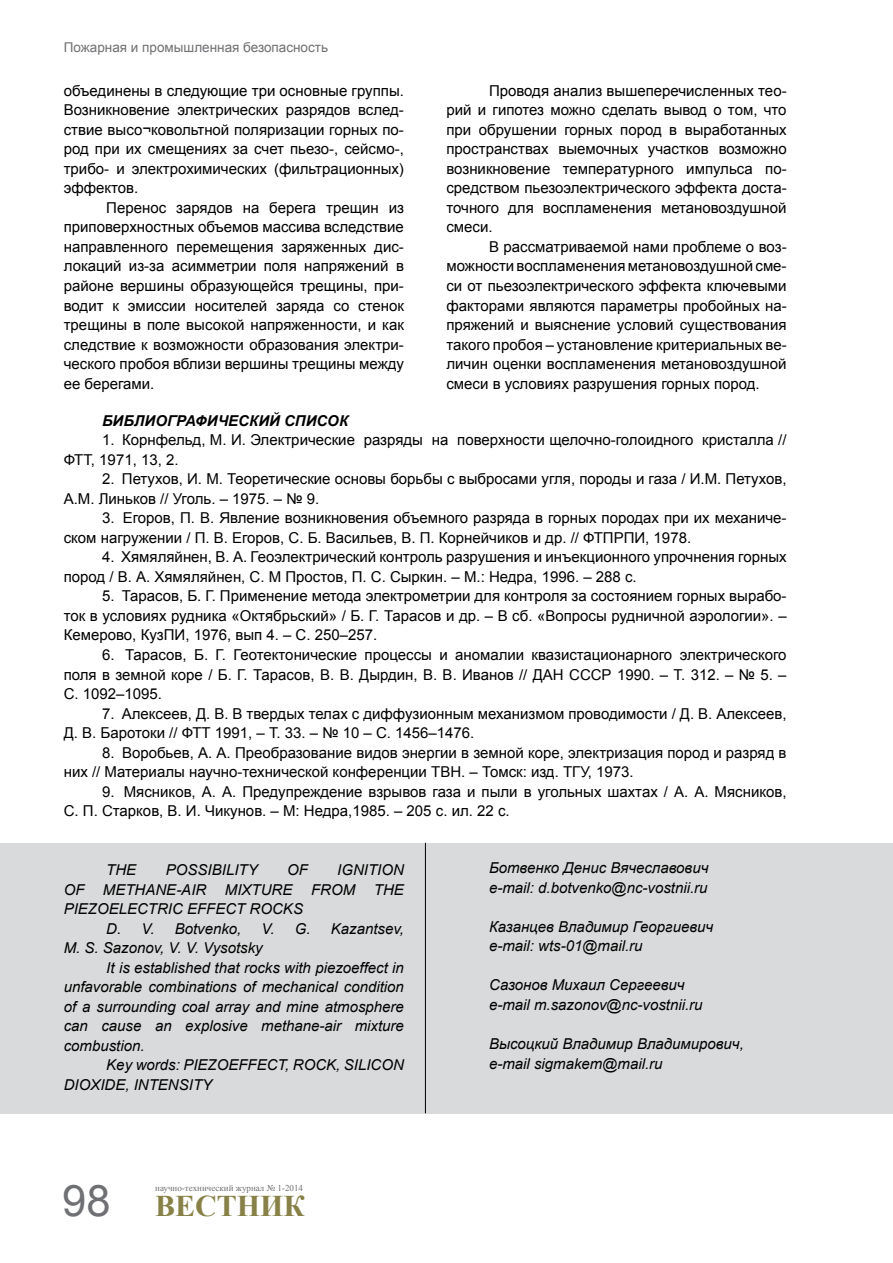
<style>
.page{position:relative;width:893px;height:1263px;background:#fff}
.page>*{position:absolute;margin:0;border:0;box-sizing:border-box;transform-origin:0 0}
.t1{font:43.5px "Arial";color:#6f7073}
.t2{font:700 30px "Times New Roman";color:#878147}
.t3{font:15px/19.5px "Arial";color:#000}
.t4{font:italic 15px/19.5px "Arial";color:#000}
.t5{font:italic 700 15px "Arial";color:#000}
.t6{font:13.5px "Arial";color:#6f7073}
.t7{font:9px "Times New Roman";color:#6f7073}
</style>
<div class="page">
<div style="left:0;top:843px;width:893px;height:270px;background:#d9dadb"></div>
<hr style="left:425px;top:843px;width:1px;height:270px;background:#000">
<p class="t6" style="left:64px;top:39px;width:266px">Пожарная и промышленная безопасность</p>
<p class="t3" style="left:64px;top:81px;width:342px;text-align:justify">объединены в следующие три основные группы.<br>Возникновение электрических разрядов вслед&shy;ствие высо¬ковольтной поляризации горных по&shy;род при их смещениях за счет пьезо-, сейсмо-, трибо- и электрохимических (фильтрационных) эффектов.</p>
<p class="t3" style="left:64px;top:198px;width:342px;text-align:justify;text-indent:43px">Перенос зарядов на берега трещин из приповерхностных объемов массива вследствие направленного перемещения заряженных дис&shy;локаций из-за асимметрии поля напряжений в районе вершины образующейся трещины, при&shy;водит к эмиссии носителей заряда со стенок трещины в поле высокой напряженности, и как следствие к возможности образования электри&shy;ческого пробоя вблизи вершины трещины между ее берегами.</p>
<p class="t3" style="left:446px;top:81px;width:342px;text-align:justify;text-indent:43px">Проводя анализ вышеперечисленных тео&shy;рий и гипотез можно сделать вывод о том, что при обрушении горных пород в выработанных пространствах выемочных участков возможно возникновение температурного импульса по&shy;средством пьезоэлектрического эффекта доста&shy;точного для воспламенения метановоздушной смеси.</p>
<p class="t3" style="left:446px;top:237px;width:342px;text-align:justify;text-indent:43px">В рассматриваемой нами проблеме о воз&shy;можности воспламенения метановоздушной сме&shy;си от пьезоэлектрического эффекта ключевыми факторами являются параметры пробойных на&shy;пряжений и выяснение условий существования такого пробоя – установление критериальных ве&shy;личин оценки воспламенения метановоздушной смеси в условиях разрушения горных пород.</p>
<p class="t5" style="left:102px;top:411px;width:12px">биб</p>
<p class="t5" style="left:134px;top:411px;width:116px">лиогра фически</p>
<p class="t5" style="left:269px;top:411px;width:49px">й список</p>
<p class="t3" style="left:64px;top:431px;width:724px;text-indent:38px">1. Корнфельд, М. И. Электрические разряды на поверхности щелочно-голоидного кристалла //<br>ФТТ, 1971, 13, 2.</p>
<p class="t3" style="left:64px;top:470px;width:724px;text-indent:38px">2. Петухов, И. М. Теоретические основы борьбы с выбросами угля, породы и газа / И.М. Петухов,<br>A.M. Линьков // Уголь. – 1975. – № 9.</p>
<p class="t3" style="left:64px;top:509px;width:724px;text-indent:38px">3. Егоров, П. В. Явление возникновения объемного разряда в горных породах при их механиче&shy;ском нагружении / П. В. Егоров, С. Б. Васильев, В. П. Корнейчиков и др. // ФТПРПИ, 1978.</p>
<p class="t3" style="left:64px;top:548px;width:724px;text-indent:38px">4. Хямяляйнен, В. А. Геоэлектрический контроль разрушения и инъекционного упрочнения горных пород / В. А. Хямяляйнен, С. М Простов, П. С. Сыркин. – М.: Недра, 1996. – 288 с.</p>
<p class="t3" style="left:64px;top:587px;width:724px;text-align:justify;text-indent:38px">5. Тарасов, Б. Г. Применение метода электрометрии для контроля за состоянием горных вырабо&shy;ток в условиях рудника «Октябрьский» / Б. Г. Тарасов и др. – В сб. «Вопросы рудничной аэрологии». – Кемерово, КузПИ, 1976, вып 4. – С. 250–257.</p>
<p class="t3" style="left:64px;top:645px;width:724px;text-align:justify;text-indent:38px">6. Тарасов, Б. Г. Геотектонические процессы и аномалии квазистационарного электрического поля в земной коре / Б. Г. Тарасов, В. В. Дырдин, В. В. Иванов // ДАН СССР 1990. – Т. 312. – № 5. – С. 1092–1095.</p>
<p class="t3" style="left:64px;top:704px;width:724px;text-indent:38px">7. Алексеев, Д. В. В твердых телах с диффузионным механизмом проводимости / Д. В. Алексеев,<br>Д. В. Баротоки // ФТТ 1991, – Т. 33. – № 10 – С. 1456–1476.</p>
<p class="t3" style="left:64px;top:743px;width:724px;text-indent:38px">8. Воробьев, А. А. Преобразование видов энергии в земной коре, электризация пород и разряд в них // Материалы научно-технической конференции ТВН. – Томск: изд. ТГУ, 1973.</p>
<p class="t3" style="left:64px;top:782px;width:724px;text-indent:38px">9. Мясников, А. А. Предупреждение взрывов газа и пыли в угольных шахтах / А. А. Мясников,<br>С. П. Старков, В. И. Чикунов. – М: Недра,1985. – 205 с. ил. 22 с.</p>
<p class="t4" style="left:106px;top:860px;width:32px">THE</p>
<p class="t4" style="left:166px;top:860px;width:93px">POSSIBILITY</p>
<p class="t4" style="left:287px;top:860px;width:22px">OF</p>
<p class="t4" style="left:337px;top:860px;width:68px">IGNITION</p>
<p class="t4" style="left:64px;top:880px;width:342px">OF METHANE-AIR MIXTURE FROM THE</p>
<p class="t4" style="left:64px;top:899px;width:241px">PIEZOELECTRIC EFFECT ROCKS</p>
<p class="t4" style="left:106px;top:919px;width:50px">D. V.</p>
<p class="t4" style="left:175px;top:919px;width:68px">Botvenko,</p>
<p class="t4" style="left:262px;top:919px;width:51px">V. G.</p>
<p class="t4" style="left:331px;top:919px;width:75px">Kazantsev,</p>
<p class="t4" style="left:64px;top:938px;width:200px">M. S. Sazonov, V. V. Vysotsky</p>
<p class="t4" style="left:106px;top:958px;width:299px">It is established that rocks with piezoeffect in</p>
<p class="t4" style="left:64px;top:977px;width:342px">unfavorable combinations of mechanical condition</p>
<p class="t4" style="left:64px;top:997px;width:342px">of a surrounding coal array and mine atmosphere</p>
<p class="t4" style="left:64px;top:1016px;width:342px">can cause an explosive methane-air mixture</p>
<p class="t4" style="left:64px;top:1036px;width:82px">combustion.</p>
<p class="t4" style="left:106px;top:1055px;width:299px">Key words: PIEZOEFFECT, ROCK, SILICON</p>
<p class="t4" style="left:64px;top:1075px;width:150px">DIOXIDE, INTENSITY</p>
<h1 class="t1" style="left:62px;top:1172px;width:50px">98</h1>
<p class="t7" style="left:155px;top:1181px;width:149px">научно-технический журнал № 1-2014</p>
<h2 class="t2" style="left:155px;top:1185px;width:152px">вестник</h2>
<p class="t4" style="left:489px;top:859px;width:221px">Ботвенко Денис Вячеславович е-mail: d.botvenko@nc-vostnii.ru</p>
<p class="t4" style="left:489px;top:917px;width:226px">Казанцев Владимир Георгиевич е-mail: wts-01@mail.ru</p>
<p class="t4" style="left:489px;top:976px;width:215px">Сазонов Михаил Сергеевич е-mail m.sazonov@nc-vostnii.ru</p>
<p class="t4" style="left:489px;top:1034px;width:256px">Высоцкий Владимир Владимирович, е-mail sigmakem@mail.ru</p>
</div>
